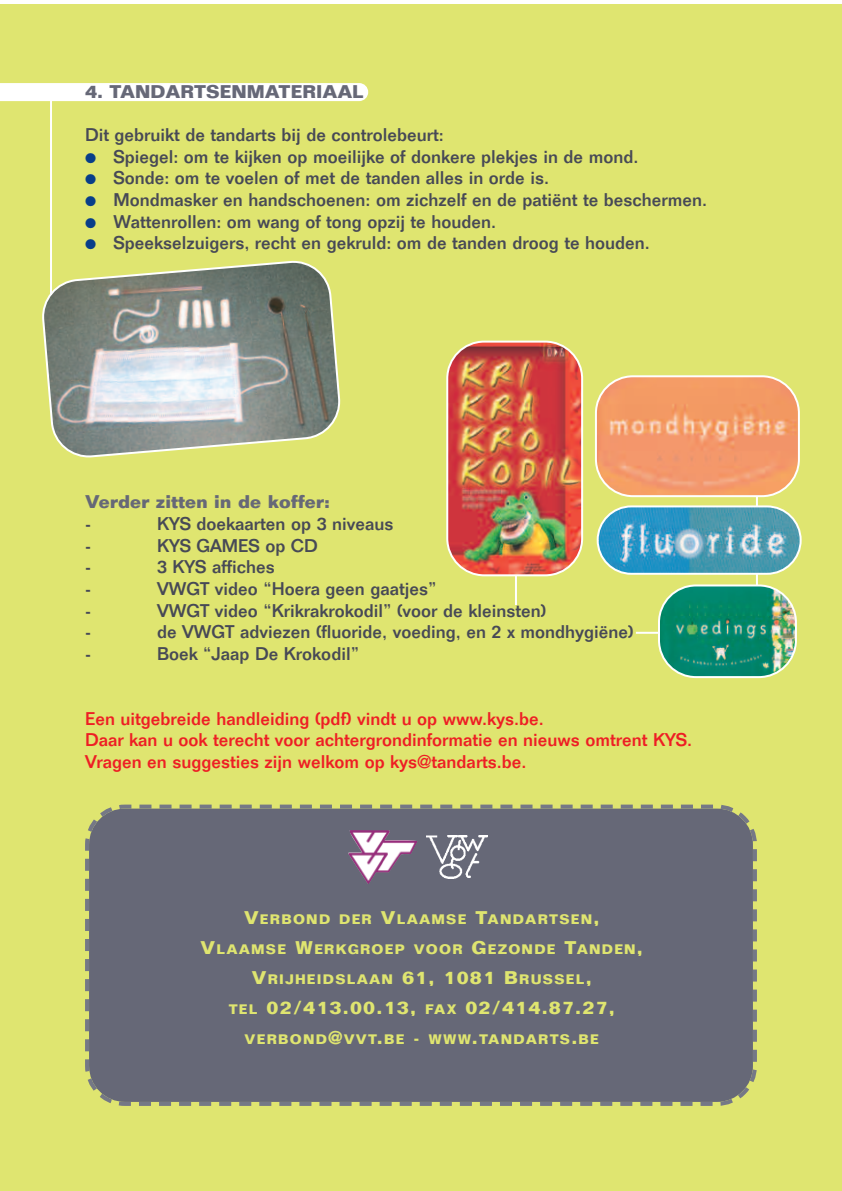
<style>
.page{position:relative;width:842px;height:1191px;background:#fff}
.page>*{position:absolute;margin:0;border:0;box-sizing:border-box;transform-origin:0 0}
.t1{font:500 18px "Folio";color:#474956}
.t2{font:500 18px/21.6px "Folio";color:#ee1e24}
.t3{font:700 18px "Folio";color:#666877}
.t4{font:700 18px "Folio";letter-spacing:.065em;color:#dfe570}
.t5{font:700 13.6px "Folio";letter-spacing:.09em;color:#dfe570}
.s1{color:#083e89}
.s2{font-size:18px}
.s3{font-size:13.6px}
</style>
<div class="page">
<div style="left:0;top:5px;width:842px;height:1186px;background:#dfe570"></div>
<div style="left:0;top:83px;width:368px;height:18px;background:#fff"></div>
<div style="left:85px;top:804px;width:672px;height:302px;background:#666877"></div>
<svg style="left:114px;top:1098px;width:21px;height:8px"></svg>
<img style="left:348px;top:830px;width:69px;height:53px">
<img style="left:427px;top:835px;width:61px;height:43px">
<svg style="left:42px;top:260px;width:299px;height:198px;background:#a2a895"></svg>
<hr style="left:50px;top:85px;width:2px;height:210px;background:#fff">
<img style="left:446px;top:340px;width:137px;height:236px">
<hr style="left:515px;top:575px;width:2px;height:30px;background:#fff">
<hr style="left:636px;top:632px;width:24px;height:2px;background:#fff">
<hr style="left:756px;top:459px;width:2px;height:126px;background:#fff">
<svg style="left:595px;top:375px;width:205px;height:122px;background:#f3a472"></svg>
<svg style="left:597px;top:505px;width:205px;height:70px;background:#68acbc"></svg>
<img style="left:658px;top:584px;width:139px;height:94px">
<p class="t3" style="left:85px;top:85px;width:280px">4. TANDARTSENMATERIAAL</p>
<p class="t1" style="left:85px;top:128px;width:360px">Dit gebruikt de tandarts bij de controlebeurt:</p>
<p class="t1" style="left:85px;top:150px;width:555px"><span class="s1">●</span> Spiegel: om te kijken op moeilijke of donkere plekjes in de mond.</p>
<p class="t1" style="left:85px;top:171px;width:466px"><span class="s1">●</span> Sonde: om te voelen of met de tanden alles in orde is.</p>
<p class="t1" style="left:85px;top:193px;width:624px"><span class="s1">●</span> Mondmasker en handschoenen: om zichzelf en de patiënt te beschermen.</p>
<p class="t1" style="left:85px;top:215px;width:413px"><span class="s1">●</span> Wattenrollen: om wang of tong opzij te houden.</p>
<p class="t1" style="left:85px;top:236px;width:566px"><span class="s1">●</span> Speekselzuigers, recht en gekruld: om de tanden droog te houden.</p>
<p class="t3" style="left:85px;top:495px;width:247px">Verder zitten in de koffer:</p>
<p class="t1" style="left:85px;top:517px;width:7px">-</p>
<p class="t1" style="left:157px;top:517px;width:238px">KYS doekaarten op 3 niveaus</p>
<p class="t1" style="left:85px;top:539px;width:7px">-</p>
<p class="t1" style="left:157px;top:539px;width:162px">KYS GAMES op CD</p>
<p class="t1" style="left:85px;top:560px;width:7px">-</p>
<p class="t1" style="left:157px;top:560px;width:119px">3 KYS affiches</p>
<p class="t1" style="left:85px;top:582px;width:7px">-</p>
<p class="t1" style="left:157px;top:582px;width:281px">VWGT video “Hoera geen gaatjes”</p>
<p class="t1" style="left:85px;top:603px;width:7px">-</p>
<p class="t1" style="left:157px;top:603px;width:391px">VWGT video “Krikrakrokodil” (voor de kleinsten)</p>
<p class="t1" style="left:85px;top:625px;width:7px">-</p>
<p class="t1" style="left:157px;top:625px;width:478px">de VWGT adviezen (fluoride, voeding, en 2 x mondhygiëne)</p>
<p class="t1" style="left:85px;top:647px;width:7px">-</p>
<p class="t1" style="left:157px;top:647px;width:203px">Boek “Jaap De Krokodil”</p>
<p class="t2" style="left:85px;top:709px;width:608px">Een uitgebreide handleiding (pdf) vindt u op www.kys.be.<br>Daar kan u ook terecht voor achtergrondinformatie en nieuws omtrent KYS.<br>Vragen en suggesties zijn welkom op kys@tandarts.be.</p>
<p class="t5" style="left:244px;top:914px;width:357px"><span class="s2">V</span>ERBOND DER <span class="s2">V</span>LAAMSE <span class="s2">T</span>ANDARTSEN<span class="s2">,</span></p>
<p class="t5" style="left:201px;top:944px;width:444px"><span class="s2">V</span>LAAMSE <span class="s2">W</span>ERKGROEP VOOR <span class="s2">G</span>EZONDE <span class="s2">T</span>ANDEN<span class="s2">,</span></p>
<p class="t5" style="left:252px;top:974px;width:341px"><span class="s2">V</span>RIJHEIDSLAAN <span class="s2">61, 1081 B</span>RUSSEL<span class="s2">,</span></p>
<p class="t4" style="left:229px;top:1001px;width:388px"><span class="s3">TEL</span> 02/413.00.13, <span class="s3">FAX</span> 02/414.87.27,</p>
<p class="t5" style="left:244px;top:1034px;width:356px">VERBOND<span class="s2">@</span>VVT<span class="s2">.</span>BE <span class="s2">-</span> WWW<span class="s2">.</span>TANDARTS<span class="s2">.</span>BE</p>
</div>
